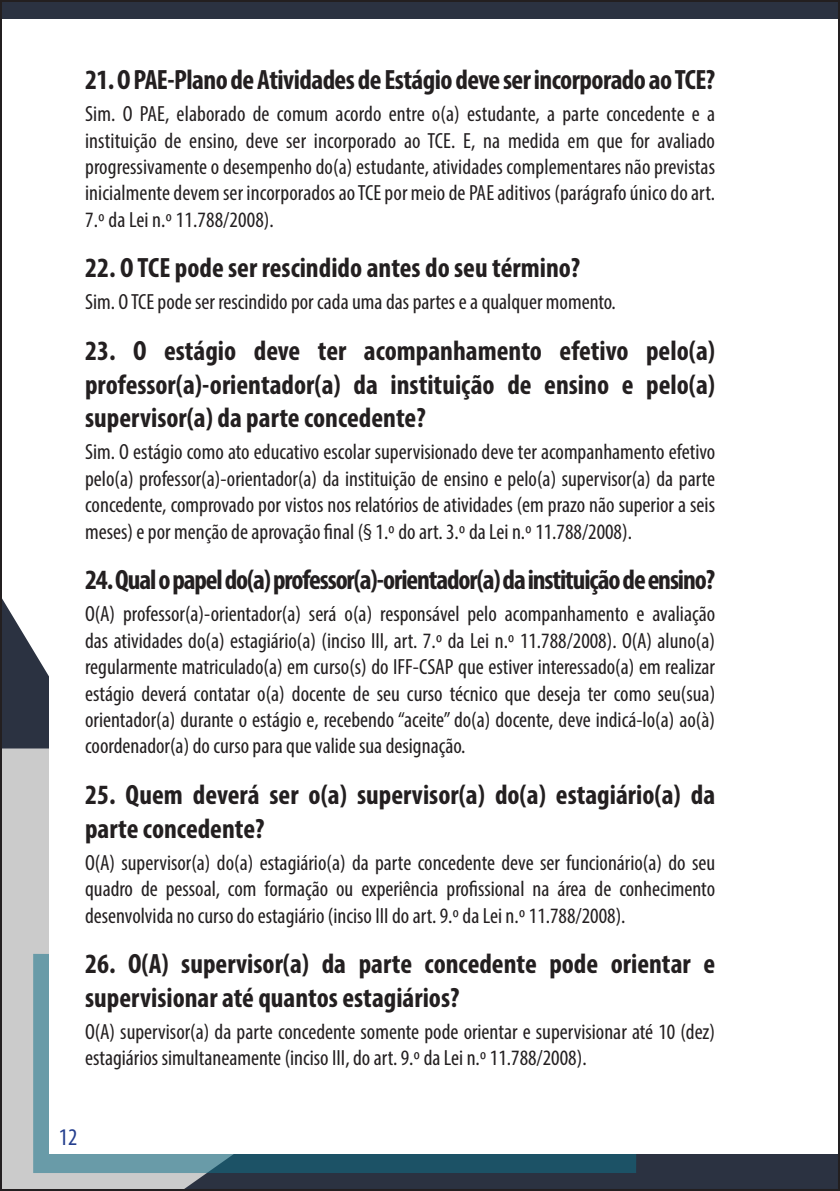
<style>
.page{position:relative;width:840px;height:1191px;background:#fff}
.page>*{position:absolute;margin:0;border:0;box-sizing:border-box;transform-origin:0 0}
.t1{font:700 condensed 28px/33.6px "Myriad Pro";color:#231f20}
.t2{font:700 condensed 28px "Myriad Pro";letter-spacing:-.04em;color:#231f20}
.t3{font:700 condensed 28px "Myriad Pro";letter-spacing:-.02em;color:#231f20}
.t4{font:condensed 24px "Myriad Pro";color:#253f8e}
.t5{font:condensed 22px/26.4px "Myriad Pro";color:#231f20;text-align:justify}
</style>
<div class="page">
<div style="left:1px;top:1153px;width:837px;height:37px;background:#2b3241"></div>
<svg style="left:3px;top:600px;width:46px;height:148px;fill:#2b3241"></svg>
<svg style="left:3px;top:748px;width:805px;height:440px;fill:#cbcbcb"></svg>
<div style="left:1px;top:1px;width:837px;height:18px;background:#2b3241"></div>
<svg style="left:33px;top:954px;width:603px;height:219px;background:#477989"></svg>
<div style="left:49px;top:59px;width:789px;height:1094px;background:#fff"></div>
<p class="t3" style="left:85px;top:62px;width:631px">21. O PAE-Plano de Atividades de Estágio deve ser incorporado ao TCE?</p>
<p class="t5" style="left:85px;top:100px;width:631px">Sim. O PAE, elaborado de comum acordo entre o(a) estudante, a parte concedente e a instituição de ensino, deve ser incorporado ao TCE. E, na medida em que for avaliado progressivamente o desempenho do(a) estudante, atividades complementares não previstas inicialmente devem ser incorporados ao TCE por meio de PAE aditivos (parágrafo único do art.<br>7.º da Lei n.º 11.788/2008).</p>
<p class="t1" style="left:85px;top:251px;width:496px">22. O TCE pode ser rescindido antes do seu término?</p>
<p class="t5" style="left:85px;top:289px;width:532px">Sim. O TCE pode ser rescindido por cada uma das partes e a qualquer momento.</p>
<p class="t1" style="left:85px;top:333px;width:631px;text-align:justify">23. O estágio deve ter acompanhamento efetivo pelo(a) professor(a)-orientador(a) da instituição de ensino e pelo(a) supervisor(a) da parte concedente?</p>
<p class="t5" style="left:85px;top:439px;width:631px">Sim. O estágio como ato educativo escolar supervisionado deve ter acompanhamento efetivo pelo(a) professor(a)-orientador(a) da instituição de ensino e pelo(a) supervisor(a) da parte concedente, comprovado por vistos nos relatórios de atividades (em prazo não superior a seis meses) e por menção de aprovação final (§ 1.º do art. 3.º da Lei n.º 11.788/2008).</p>
<p class="t2" style="left:85px;top:562px;width:631px">24. Qual o papel do(a) professor(a)-orientador(a) da instituição de ensino?</p>
<p class="t5" style="left:85px;top:600px;width:631px">O(A) professor(a)-orientador(a) será o(a) responsável pelo acompanhamento e avaliação das atividades do(a) estagiário(a) (inciso III, art. 7.º da Lei n.º 11.788/2008). O(A) aluno(a) regularmente matriculado(a) em curso(s) do IFF-CSAP que estiver interessado(a) em realizar estágio deverá contatar o(a) docente de seu curso técnico que deseja ter como seu(sua) orientador(a) durante o estágio e, recebendo “aceite” do(a) docente, deve indicá-lo(a) ao(à) coordenador(a) do curso para que valide sua designação.</p>
<p class="t1" style="left:85px;top:777px;width:631px">25. Quem deverá ser o(a) supervisor(a) do(a) estagiário(a) da parte concedente?</p>
<p class="t5" style="left:85px;top:849px;width:631px">O(A) supervisor(a) do(a) estagiário(a) da parte concedente deve ser funcionário(a) do seu quadro de pessoal, com formação ou experiência profissional na área de conhecimento desenvolvida no curso do estagiário (inciso III do art. 9.º da Lei n.º 11.788/2008).</p>
<p class="t1" style="left:85px;top:946px;width:631px">26. O(A) supervisor(a) da parte concedente pode orientar e supervisionar até quantos estagiários?</p>
<p class="t5" style="left:85px;top:1018px;width:631px">O(A) supervisor(a) da parte concedente somente pode orientar e supervisionar até 10 (dez) estagiários simultaneamente (inciso III, do art. 9.º da Lei n.º 11.788/2008).</p>
<p class="t4" style="left:59px;top:1122px;width:20px">12</p>
</div>
